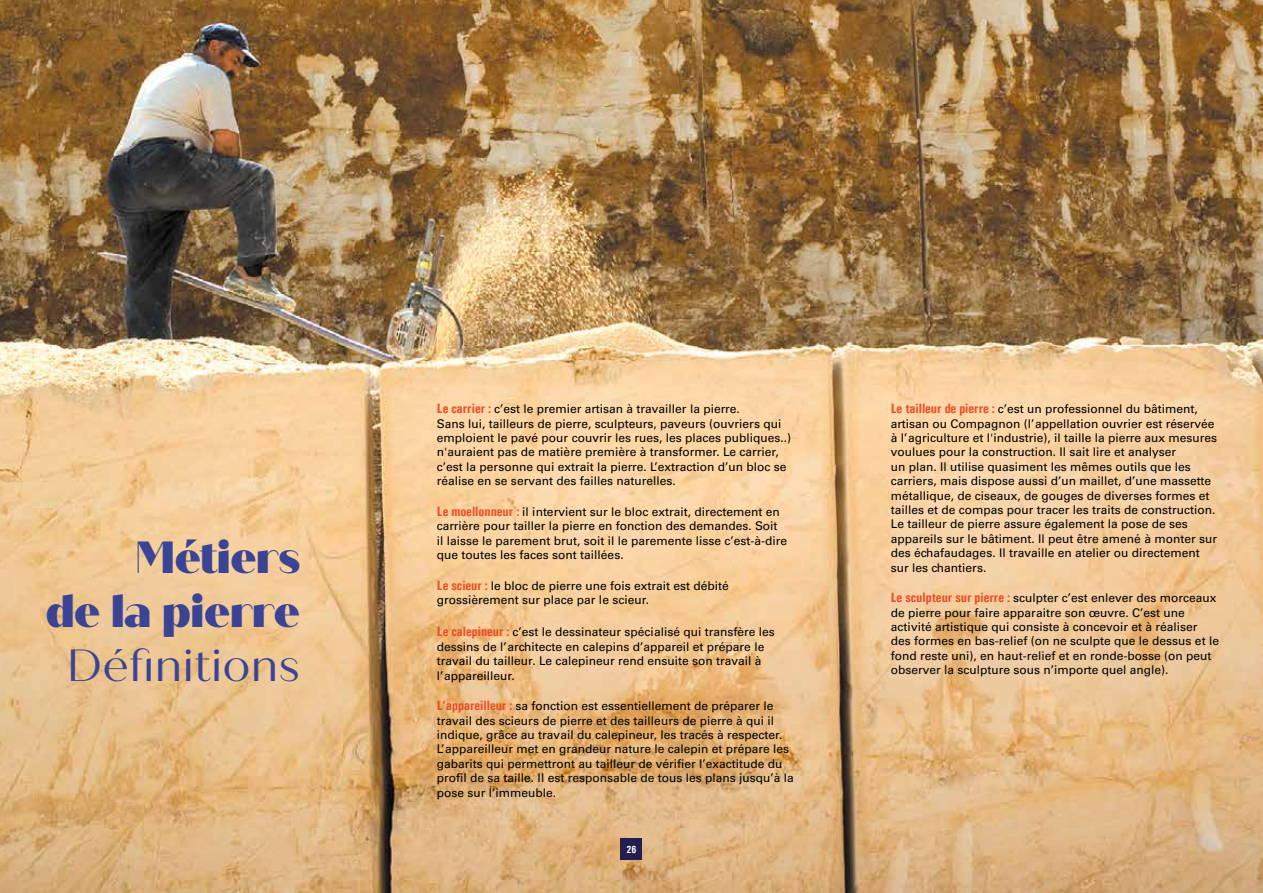
<style>
.page{position:relative;width:1263px;height:893px;background:#fff}
.page>*{position:absolute;margin:0;border:0;box-sizing:border-box;transform-origin:0 0}
.t1{font:900 45px/54px "Quiche Sans";color:#3b4395;text-align:right}
.t2{font:45px "Quiche Sans";color:#3b4395}
.t3{font:12px/14.4px "Univers LT Std";color:#000}
.t4{font:700 condensed 10.5px "Univers";color:#fff}
.s1{font-family:"Univers";font-weight:700;font-stretch:condensed;font-size:13.5px;color:#e94e24}
</style>
<div class="page">
<img style="left:0;top:0;width:1263px;height:893px">
<div style="left:621px;top:839px;width:21px;height:21px;background:#231e4d"></div>
<h1 class="t1" style="left:46px;top:531px;width:255px">Métiers<br>de la pierre</h1>
<h1 class="t2" style="left:67px;top:639px;width:234px">Définitions</h1>
<p class="t3" style="left:437px;top:402px;width:356px"><span class="s1">Le carrier :</span> c’est le premier artisan à travailler la pierre.<br>Sans lui, tailleurs de pierre, sculpteurs, paveurs (ouvriers qui emploient le pavé pour couvrir les rues, les places publiques..) n'auraient pas de matière première à transformer. Le carrier, c’est la personne qui extrait la pierre. L’extraction d’un bloc se réalise en se servant des failles naturelles.</p>
<p class="t3" style="left:437px;top:504px;width:352px"><span class="s1">Le moellonneur :</span> il intervient sur le bloc extrait, directement en carrière pour tailler la pierre en fonction des demandes. Soit il laisse le parement brut, soit il le paremente lisse c’est-à-dire que toutes les faces sont taillées.</p>
<p class="t3" style="left:437px;top:578px;width:293px"><span class="s1">Le scieur :</span> le bloc de pierre une fois extrait est débité grossièrement sur place par le scieur.</p>
<p class="t3" style="left:437px;top:625px;width:339px"><span class="s1">Le calepineur :</span> c’est le dessinateur spécialisé qui transfère les dessins de l’architecte en calepins d’appareil et prépare le travail du tailleur. Le calepineur rend ensuite son travail à l’appareilleur.</p>
<p class="t3" style="left:437px;top:699px;width:358px"><span class="s1">L’appareilleur :</span> sa fonction est essentiellement de préparer le travail des scieurs de pierre et des tailleurs de pierre à qui il indique, grâce au travail du calepineur, les tracés à respecter.<br>L’appareilleur met en grandeur nature le calepin et prépare les gabarits qui permettront au tailleur de vérifier l’exactitude du profil de sa taille. Il est responsable de tous les plans jusqu’à la pose sur l’immeuble.</p>
<p class="t4" style="left:626px;top:843px;width:12px">26</p>
<p class="t3" style="left:891px;top:402px;width:328px"><span class="s1">Le tailleur de pierre :</span> c’est un professionnel du bâtiment, artisan ou Compagnon (l’appellation ouvrier est réservée à l’agriculture et l'industrie), il taille la pierre aux mesures voulues pour la construction. Il sait lire et analyser<br>un plan. Il utilise quasiment les mêmes outils que les carriers, mais dispose aussi d’un maillet, d’une massette métallique, de ciseaux, de gouges de diverses formes et tailles et de compas pour tracer les traits de construction.<br>Le tailleur de pierre assure également la pose de ses appareils sur le bâtiment. Il peut être amené à monter sur des échafaudages. Il travaille en atelier ou directement sur les chantiers.</p>
<p class="t3" style="left:891px;top:591px;width:330px"><span class="s1">Le sculpteur sur pierre :</span> sculpter c’est enlever des morceaux de pierre pour faire apparaitre son œuvre. C’est une activité artistique qui consiste à concevoir et à réaliser des formes en bas-relief (on ne sculpte que le dessus et le fond reste uni), en haut-relief et en ronde-bosse (on peut observer la sculpture sous n’importe quel angle).</p>
</div>
